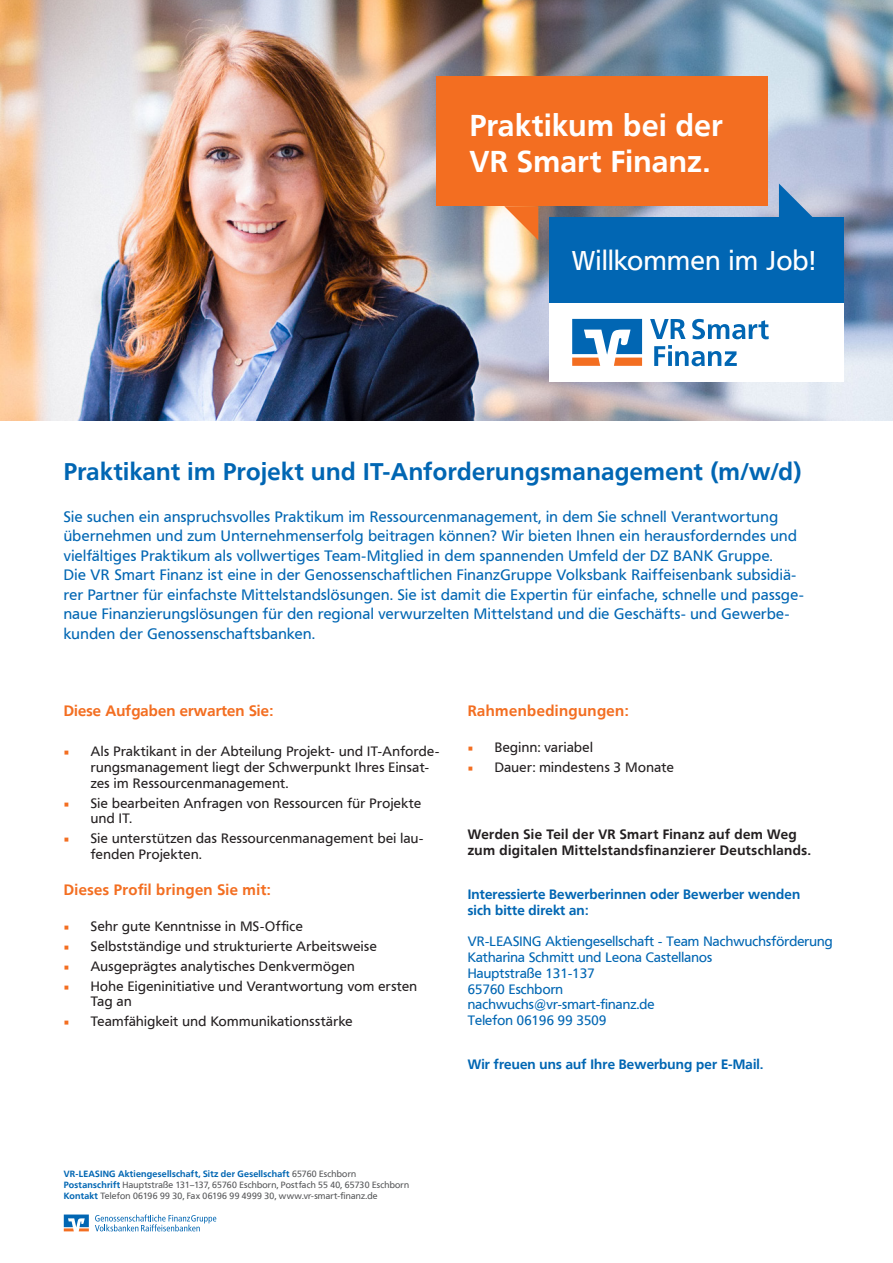
<style>
.page{position:relative;width:893px;height:1263px;background:#fff}
.page>*{position:absolute;margin:0;border:0;box-sizing:border-box;transform-origin:0 0}
.t1{font:700 30px/36px "Frutiger VR";letter-spacing:.02em;color:#fff}
.t2{font:27px "Frutiger VR";letter-spacing:.02em;color:#fff}
.Überschrift___Zeile{font:700 24px "Frutiger VR";letter-spacing:.02em;color:#0166b3}
.Unter-Überschrift{font:15px/19.5px "Frutiger VR";letter-spacing:.03em;color:#0166b3}
.Text{font:700 15px "Frutiger VR";letter-spacing:.025em;color:#f36e21}
.t3{font:13.5px/15.8px "Frutiger VR";letter-spacing:.035em;color:#231f20}
.t4{font:13.5px "Frutiger VR";letter-spacing:.01em;color:#0166b3}
.t5{font:700 13.5px "Frutiger VR";letter-spacing:.01em;color:#0166b3}
.Text-2{font:700 13.5px/15.8px "Frutiger VR";letter-spacing:.035em;color:#231f20}
.Impressum{font:9px "Frutiger VR";letter-spacing:.025em;color:#57585a}
.Impressum-2{font:700 9px "Frutiger VR";letter-spacing:.03em;color:#0166b3}
.s1{font-family:"Minion Pro";color:#f36e21}
.s2{font-weight:400;color:#57585a}
.s3{font-weight:700;color:#0166b3}
</style>
<div class="page">
<svg style="left:95px;top:1214px;width:121px;height:17px"></svg>
<svg style="left:64px;top:1214px;width:25px;height:17px"></svg>
<img style="left:0;top:0;width:893px;height:421px">
<div style="left:436px;top:77px;width:331px;height:129px;background:#f36e21"></div>
<svg style="left:504px;top:206px;width:34px;height:34px"></svg>
<svg style="left:779px;top:183px;width:34px;height:35px"></svg>
<div style="left:550px;top:218px;width:294px;height:85px;background:#0166b3"></div>
<div style="left:550px;top:303px;width:294px;height:79px;background:#fff"></div>
<svg style="left:572px;top:318px;width:197px;height:49px"></svg>
<p class="t1" style="left:470px;top:108px;width:255px">Praktikum bei der<br>VR Smart Finanz.</p>
<p class="t2" style="left:572px;top:245px;width:244px">Willkommen im Job!</p>
<p class="Überschrift___Zeile" style="left:64px;top:458px;width:739px">Praktikant im Projekt und IT-Anforderungsmanagement (m/w/d)</p>
<p class="Unter-Überschrift" style="left:64px;top:507px;width:734px">Sie suchen ein anspruchsvolles Praktikum im Ressourcenmanagement, in dem Sie schnell Verantwortung übernehmen und zum Unternehmenserfolg beitragen können? Wir bieten Ihnen ein herausforderndes und vielfältiges Praktikum als vollwertiges Team-Mitglied in dem spannenden Umfeld der DZ BANK Gruppe.</p>
<p class="Unter-Überschrift" style="left:64px;top:566px;width:741px">Die VR Smart Finanz ist eine in der Genossenschaftlichen FinanzGruppe Volksbank Raiffeisenbank subsidiä&shy;rer Partner für einfachste Mittelstandslösungen. Sie ist damit die Expertin für einfache, schnelle und passge&shy;naue Finanzierungslösungen für den regional verwurzelten Mittelstand und die Geschäfts- und Gewerbe&shy;kunden der Genossenschaftsbanken.</p>
<p class="Text" style="left:64px;top:702px;width:211px">Diese Aufgaben erwarten Sie:</p>
<p class="t3" style="left:91px;top:744px;width:350px;text-indent:-27px"><span class="s1">■</span> Als Praktikant in der Abteilung Projekt- und IT-Anforde&shy;rungsmanagement liegt der Schwerpunkt Ihres Einsat&shy;zes im Ressourcenmanagement.</p>
<p class="t3" style="left:91px;top:795px;width:332px;text-indent:-27px"><span class="s1">■</span> Sie bearbeiten Anfragen von Ressourcen für Projekte und IT.</p>
<p class="t3" style="left:91px;top:831px;width:334px;text-indent:-27px"><span class="s1">■</span> Sie unterstützen das Ressourcenmanagement bei lau&shy;fenden Projekten.</p>
<p class="Text" style="left:64px;top:881px;width:208px">Dieses Profil bringen Sie mit:</p>
<p class="t3" style="left:64px;top:918px;width:240px"><span class="s1">■</span> Sehr gute Kenntnisse in MS-Office</p>
<p class="t3" style="left:64px;top:938px;width:314px"><span class="s1">■</span> Selbstständige und strukturierte Arbeitsweise</p>
<p class="t3" style="left:64px;top:958px;width:292px"><span class="s1">■</span> Ausgeprägtes analytisches Denkvermögen</p>
<p class="t3" style="left:91px;top:978px;width:328px;text-indent:-27px"><span class="s1">■</span> Hohe Eigeninitiative und Verantwortung vom ersten<br>Tag an</p>
<p class="t3" style="left:64px;top:1014px;width:290px"><span class="s1">■</span> Teamfähigkeit und Kommunikationsstärke</p>
<p class="Text" style="left:468px;top:702px;width:162px">Rahmenbedingungen:</p>
<p class="t3" style="left:468px;top:739px;width:127px"><span class="s1">■</span> Beginn: variabel</p>
<p class="t3" style="left:468px;top:759px;width:208px"><span class="s1">■</span> Dauer: mindestens 3 Monate</p>
<p class="Text-2" style="left:468px;top:827px;width:345px">Werden Sie Teil der VR Smart Finanz auf dem Weg zum digitalen Mittelstandsfinanzierer Deutschlands.</p>
<p class="t5" style="left:468px;top:886px;width:334px">Interessierte Bewerberinnen oder Bewerber wenden</p>
<p class="t5" style="left:468px;top:902px;width:122px">sich bitte direkt an:</p>
<p class="t4" style="left:468px;top:934px;width:366px">VR-LEASING Aktiengesellschaft - Team Nachwuchsförderung</p>
<p class="t4" style="left:468px;top:949px;width:246px">Katharina Schmitt und Leona Castellanos</p>
<p class="t4" style="left:468px;top:965px;width:129px">Hauptstraße 131-137</p>
<p class="t4" style="left:468px;top:981px;width:97px">65760 Eschborn</p>
<p class="t4" style="left:468px;top:997px;width:188px">nachwuchs@vr-smart-finanz.de</p>
<p class="t4" style="left:468px;top:1012px;width:140px">Telefon 06196 99 3509</p>
<p class="t5" style="left:468px;top:1056px;width:297px">Wir freuen uns auf Ihre Bewerbung per E-Mail.</p>
<p class="Impressum-2" style="left:64px;top:1168px;width:294px">VR-LEASING Aktiengesellschaft, Sitz der Gesellschaft <span class="s2">65760 Eschborn</span></p>
<p class="Impressum" style="left:64px;top:1179px;width:347px"><span class="s3">Postanschrift</span> Hauptstraße 131–137, 65760 Eschborn, Postfach 55 40, 65730 Eschborn</p>
<p class="Impressum" style="left:64px;top:1190px;width:315px"><span class="s3">Kontakt</span> Telefon 06196 99 30, Fax 06196 99 4999 30, www.vr-smart-finanz.de</p>
</div>
